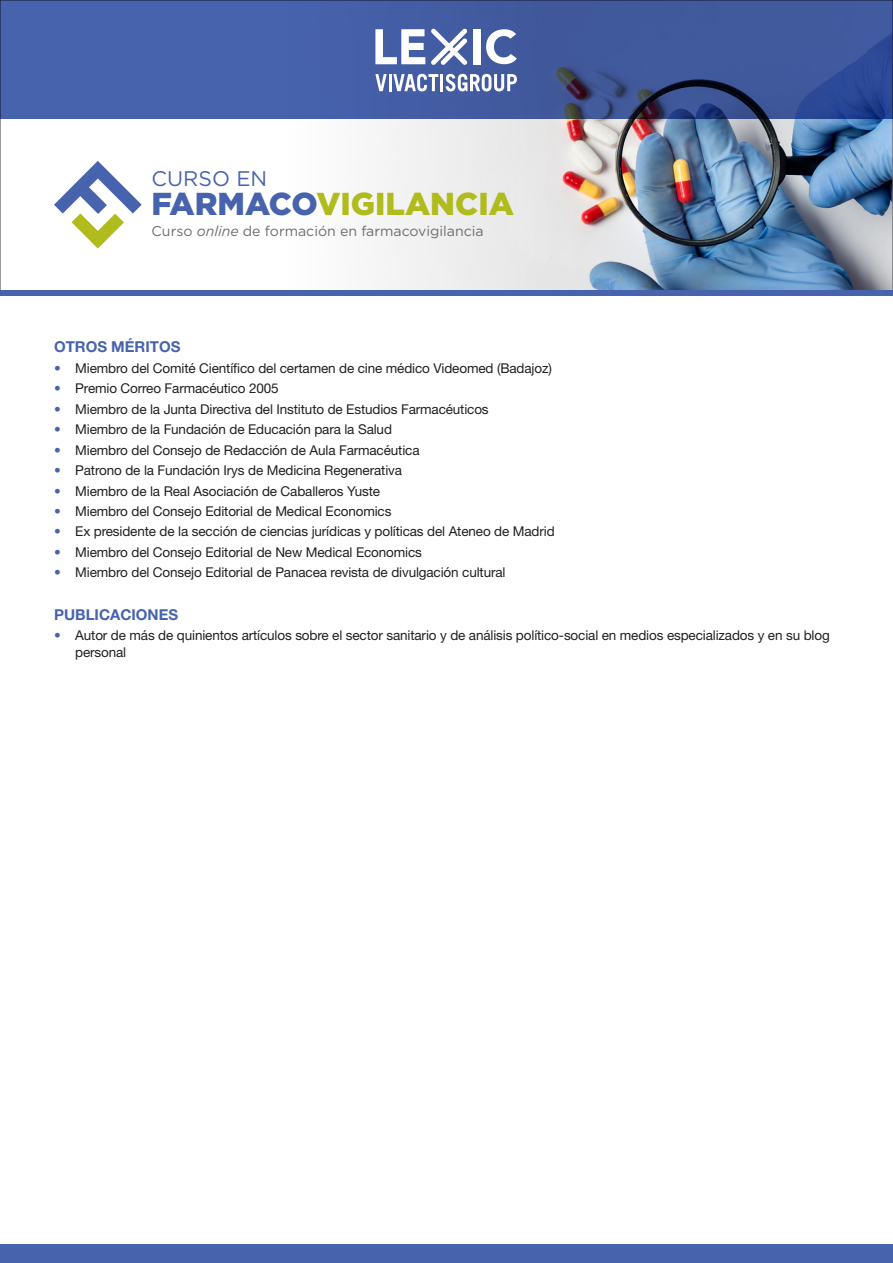
<style>
.page{position:relative;width:893px;height:1263px;background:#fff}
.page>*{position:absolute;margin:0;border:0;box-sizing:border-box;transform-origin:0 0}
.t1{font:900 31.65px "Gotham";color:#b0bb1d}
.t2{font:21.15px "Gotham";color:#4863ae}
.t3{font:700 15px "Helvetica Neue LT Std";color:#4863ae}
.t4{font:14.1px "Gotham";color:#6c6d70}
.t5{font:13.5px/16.2px "Helvetica Neue LT Std";letter-spacing:-.01em;color:#231f20}
.s1{color:#4863ae}
.s2{font-style:italic}
</style>
<div class="page">
<img style="left:379px;top:119px;width:512px;height:171px">
<div style="left:0;top:1244px;width:893px;height:19px;background:#4863ae"></div>
<div style="left:0;top:290px;width:893px;height:6px;background:#4863ae"></div>
<svg style="left:0;top:0;width:893px;height:119px;background:#415aa0"></svg>
<svg style="left:375px;top:74px;width:12px;height:17px"></svg>
<hr style="left:388px;top:74px;width:3px;height:17px;background:#fff">
<svg style="left:393px;top:74px;width:45px;height:17px"></svg>
<hr style="left:440px;top:74px;width:3px;height:17px;background:#fff">
<svg style="left:445px;top:74px;width:72px;height:17px"></svg>
<svg style="left:431px;top:29px;width:36px;height:36px"></svg>
<svg style="left:375px;top:29px;width:50px;height:35px"></svg>
<div style="left:474px;top:29px;width:7px;height:35px;background:#fff"></div>
<svg style="left:486px;top:29px;width:31px;height:35px"></svg>
<svg style="left:54px;top:161px;width:88px;height:88px"></svg>
<p class="t2" style="left:152px;top:165px;width:117px">CURSO EN</p>
<p class="t1" style="left:152px;top:182px;width:364px"><span class="s1">FARMACO</span>VIGILANCIA</p>
<p class="t4" style="left:152px;top:222px;width:334px">Curso <span class="s2">online</span> de formación en farmacovigilancia</p>
<p class="t3" style="left:54px;top:338px;width:128px">OTROS MÉRITOS</p>
<p class="t5" style="left:54px;top:360px;width:499px"><span class="s1">•</span> Miembro del Comité Científico del certamen de cine médico Videomed (Badajoz)</p>
<p class="t5" style="left:54px;top:380px;width:226px"><span class="s1">•</span> Premio Correo Farmacéutico 2005</p>
<p class="t5" style="left:54px;top:401px;width:436px"><span class="s1">•</span> Miembro de la Junta Directiva del Instituto de Estudios Farmacéuticos</p>
<p class="t5" style="left:54px;top:421px;width:339px"><span class="s1">•</span> Miembro de la Fundación de Educación para la Salud</p>
<p class="t5" style="left:54px;top:441px;width:367px"><span class="s1">•</span> Miembro del Consejo de Redacción de Aula Farmacéutica</p>
<p class="t5" style="left:54px;top:462px;width:350px"><span class="s1">•</span> Patrono de la Fundación Irys de Medicina Regenerativa</p>
<p class="t5" style="left:54px;top:482px;width:328px"><span class="s1">•</span> Miembro de la Real Asociación de Caballeros Yuste</p>
<p class="t5" style="left:54px;top:503px;width:339px"><span class="s1">•</span> Miembro del Consejo Editorial de Medical Economics</p>
<p class="t5" style="left:54px;top:523px;width:502px"><span class="s1">•</span> Ex presidente de la sección de ciencias jurídicas y políticas del Ateneo de Madrid</p>
<p class="t5" style="left:54px;top:544px;width:369px"><span class="s1">•</span> Miembro del Consejo Editorial de New Medical Economics</p>
<p class="t5" style="left:54px;top:564px;width:453px"><span class="s1">•</span> Miembro del Consejo Editorial de Panacea revista de divulgación cultural</p>
<p class="t3" style="left:54px;top:605px;width:126px">PUBLICACIONES</p>
<p class="t5" style="left:75px;top:627px;width:756px;text-indent:-21px"><span class="s1">•</span> Autor de más de quinientos artículos sobre el sector sanitario y de análisis político-social en medios especializados y en su blog personal</p>
</div>
